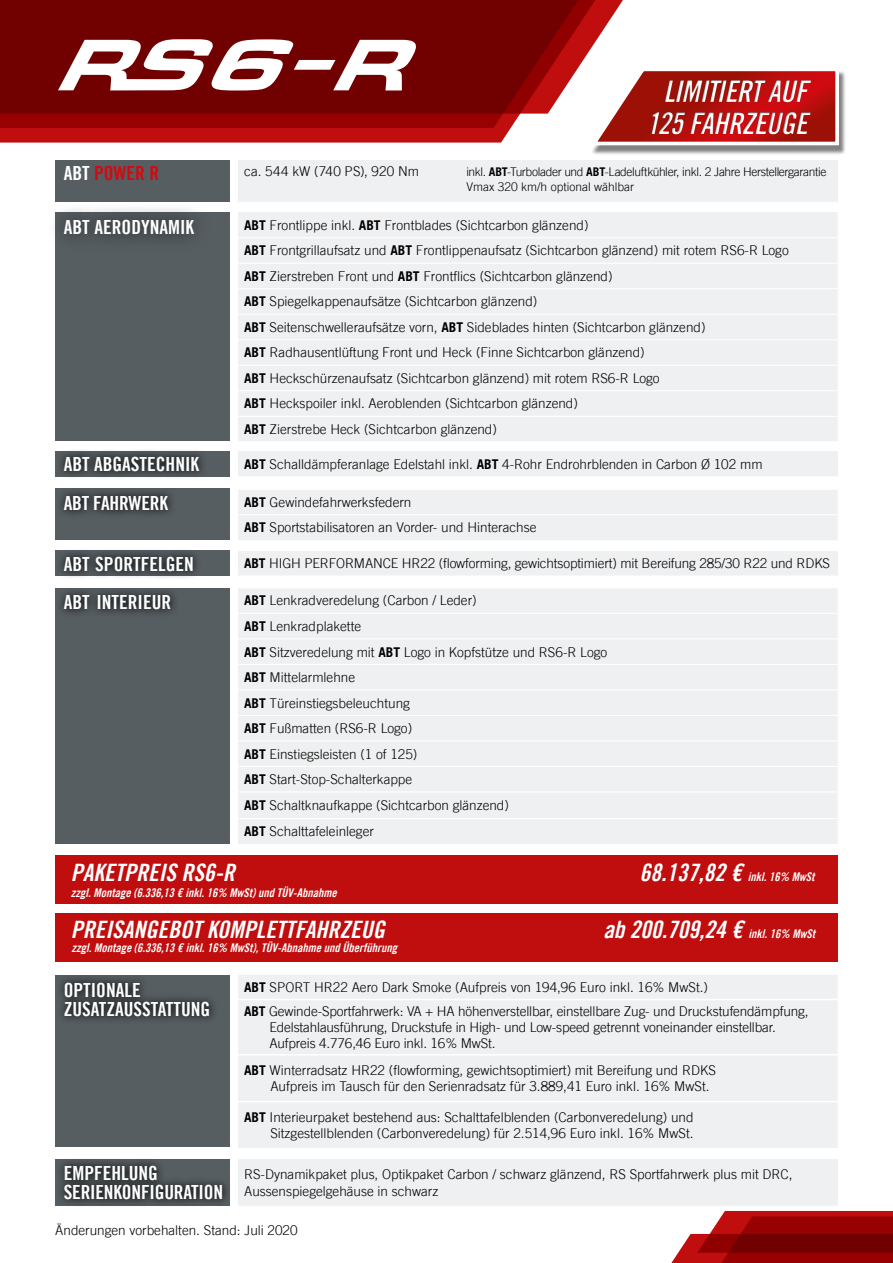
<style>
.page{position:relative;width:893px;height:1263px;background:#fff}
.page>*{position:absolute;margin:0;border:0;box-sizing:border-box;transform-origin:0 0}
.t1{font:30.3px/32.5px "Trade Gothic LT Bold Cond Twenty Obl";letter-spacing:-.035em;color:#fff;text-align:center}
.t2{font:24px "Trade Gothic LT Bold Cond Twenty Obl";color:#fff}
.t3{font:19.5px/19.5px "Trade Gothic LT Bold Cond Twenty";color:#fff}
.t4{font:19.5px "Trade Gothic LT Bold Cond Twenty";color:#d20a11}
.t5{font:300 13.5px/25.5px "Trade Gothic LT";color:#000}
.t6{font:12px "Trade Gothic LT Bold Cond Twenty Obl";color:#fff}
.t7{font:300 12px/15px "Trade Gothic LT";letter-spacing:-.03em;color:#000}
.s1{color:#fff}
.s2{font-weight:700}
.s3{font-size:24px}
.s4{font-size:12px}
</style>
<div class="page">
<div style="left:56px;top:1157px;width:175px;height:51px;background:#000;opacity:.75"></div>
<div style="left:238px;top:1159px;width:600px;height:47px;background:#eff0f1"></div>
<div style="left:55px;top:160px;width:175px;height:42px;background:#575e62"></div>
<div style="left:238px;top:160px;width:600px;height:42px;background:#eff0f1"></div>
<div style="left:238px;top:212px;width:600px;height:229px;background:#eff0f1"></div>
<hr style="left:238px;top:237px;width:600px;height:1px;background:#fff">
<hr style="left:238px;top:263px;width:600px;height:1px;background:#fff">
<hr style="left:238px;top:288px;width:600px;height:1px;background:#fff">
<hr style="left:238px;top:314px;width:600px;height:1px;background:#fff">
<hr style="left:238px;top:339px;width:600px;height:1px;background:#fff">
<hr style="left:238px;top:365px;width:600px;height:1px;background:#fff">
<hr style="left:238px;top:390px;width:600px;height:1px;background:#fff">
<hr style="left:238px;top:416px;width:600px;height:1px;background:#fff">
<div style="left:55px;top:212px;width:175px;height:229px;background:#575e62"></div>
<div style="left:47px;top:202px;width:164px;height:50px;background:#000;opacity:.75"></div>
<div style="left:238px;top:451px;width:600px;height:26px;background:#eff0f1"></div>
<hr style="left:238px;top:476px;width:600px;height:1px;background:#fff">
<div style="left:55px;top:451px;width:175px;height:26px;background:#575e62"></div>
<div style="left:56px;top:448px;width:152px;height:32px;background:#000;opacity:.75"></div>
<div style="left:238px;top:490px;width:600px;height:50px;background:#eff0f1"></div>
<hr style="left:238px;top:514px;width:600px;height:1px;background:#fff">
<div style="left:55px;top:489px;width:175px;height:51px;background:#575e62"></div>
<div style="left:56px;top:487px;width:121px;height:32px;background:#000;opacity:.75"></div>
<svg style="left:0;top:128px;width:511px;height:15px;background:#c21617"></svg>
<div style="left:0;top:114px;width:520px;height:14px;background:#970102"></div>
<svg style="left:0;top:0;width:623px;height:114px;background:#7e0e0e"></svg>
<svg style="left:58px;top:39px;width:358px;height:51px"></svg>
<svg style="left:671px;top:1211px;width:222px;height:52px;background:#a12121"></svg>
<div style="left:55px;top:551px;width:175px;height:25px;background:#575e62"></div>
<div style="left:238px;top:550px;width:600px;height:26px;background:#eff0f1"></div>
<hr style="left:238px;top:550px;width:600px;height:1px;background:#fff">
<hr style="left:238px;top:575px;width:600px;height:2px;background:#fff">
<div style="left:56px;top:548px;width:146px;height:32px;background:#000;opacity:.75"></div>
<div style="left:55px;top:588px;width:175px;height:255px;background:#575e62"></div>
<div style="left:56px;top:586px;width:123px;height:33px;background:#000;opacity:.75"></div>
<div style="left:238px;top:589px;width:600px;height:255px;background:#eff0f1"></div>
<hr style="left:238px;top:613px;width:600px;height:1px;background:#fff">
<hr style="left:238px;top:638px;width:600px;height:1px;background:#fff">
<hr style="left:238px;top:664px;width:600px;height:1px;background:#fff">
<hr style="left:238px;top:689px;width:600px;height:1px;background:#fff">
<hr style="left:238px;top:715px;width:600px;height:1px;background:#fff">
<hr style="left:238px;top:740px;width:600px;height:1px;background:#fff">
<hr style="left:238px;top:766px;width:600px;height:1px;background:#fff">
<hr style="left:238px;top:791px;width:600px;height:1px;background:#fff">
<hr style="left:238px;top:818px;width:600px;height:1px;background:#fff">
<div style="left:55px;top:975px;width:175px;height:172px;background:#575e62"></div>
<div style="left:56px;top:973px;width:162px;height:52px;background:#000;opacity:.75"></div>
<div style="left:238px;top:975px;width:600px;height:173px;background:#eff0f1"></div>
<hr style="left:238px;top:1101px;width:600px;height:1px;background:#fff">
<hr style="left:238px;top:999px;width:600px;height:1px;background:#fff">
<hr style="left:238px;top:1054px;width:600px;height:1px;background:#fff">
<div style="left:55px;top:913px;width:783px;height:49px;background:#c00d0e"></div>
<div style="left:55px;top:855px;width:783px;height:49px;background:#c00d0e"></div>
<div style="left:591px;top:71px;width:255px;height:84px;background:#000;opacity:.5"></div>
<svg style="left:587px;top:66px;width:254px;height:81px"></svg>
<div style="left:611px;top:70px;width:231px;height:74px;background:#000;opacity:.6"></div>
<h1 class="t1" style="left:646px;top:74px;width:163px">LIMITIERT AUF<br>125 FAHRZEUGE</h1>
<h3 class="t4" style="left:64px;top:161px;width:97px"><span class="s1">ABT</span> POWER R</h3>
<p class="t5" style="left:244px;top:158px;width:176px">ca. 544 kW (740 PS), 920 Nm</p>
<p class="t7" style="left:466px;top:164px;width:361px">inkl. <span class="s2">ABT</span>-Turbolader und <span class="s2">ABT</span>-Ladeluftkühler, inkl. 2 Jahre Herstellergarantie<br>Vmax 320 km/h optional wählbar</p>
<p class="t5" style="left:244px;top:212px;width:546px"><span class="s2">ABT</span> Frontlippe inkl. <span class="s2">ABT</span> Frontblades (Sichtcarbon glänzend)<br><span class="s2">ABT</span> Frontgrillaufsatz und <span class="s2">ABT</span> Frontlippenaufsatz (Sichtcarbon glänzend) mit rotem RS6-R Logo <span class="s2">ABT</span> Zierstreben Front und <span class="s2">ABT</span> Frontflics (Sichtcarbon glänzend)<br><span class="s2">ABT</span> Spiegelkappenaufsätze (Sichtcarbon glänzend)<br><span class="s2">ABT</span> Seitenschwelleraufsätze vorn, <span class="s2">ABT</span> Sideblades hinten (Sichtcarbon glänzend)<br><span class="s2">ABT</span> Radhausentlüftung Front und Heck (Finne Sichtcarbon glänzend)<br><span class="s2">ABT</span> Heckschürzenaufsatz (Sichtcarbon glänzend) mit rotem RS6-R Logo<br><span class="s2">ABT</span> Heckspoiler inkl. Aeroblenden (Sichtcarbon glänzend)<br><span class="s2">ABT</span> Zierstrebe Heck (Sichtcarbon glänzend)</p>
<h3 class="t3" style="left:64px;top:217px;width:132px">ABT AERODYNAMIK</h3>
<h3 class="t3" style="left:64px;top:454px;width:137px">ABT ABGASTECHNIK</h3>
<p class="t5" style="left:244px;top:451px;width:520px"><span class="s2">ABT</span> Schalldämpferanlage Edelstahl inkl. <span class="s2">ABT</span> 4-Rohr Endrohrblenden in Carbon Ø 102 mm</p>
<p class="t5" style="left:244px;top:489px;width:294px"><span class="s2">ABT</span> Gewindefahrwerksfedern<br><span class="s2">ABT</span> Sportstabilisatoren an Vorder- und Hinterachse</p>
<h3 class="t3" style="left:64px;top:493px;width:106px">ABT FAHRWERK</h3>
<h3 class="t3" style="left:64px;top:554px;width:132px">ABT SPORTFELGEN</h3>
<p class="t5" style="left:244px;top:550px;width:587px"><span class="s2">ABT</span> HIGH PERFORMANCE HR22 (flowforming, gewichtsoptimiert) mit Bereifung 285/30 R22 und RDKS</p>
<h3 class="t3" style="left:64px;top:593px;width:109px">ABT INTERIEUR</h3>
<p class="t5" style="left:244px;top:588px;width:365px"><span class="s2">ABT</span> Lenkradveredelung (Carbon / Leder)<br><span class="s2">ABT</span> Lenkradplakette<br><span class="s2">ABT</span> Sitzveredelung mit <span class="s2">ABT</span> Logo in Kopfstütze und RS6-R Logo <span class="s2">ABT</span> Mittelarmlehne<br><span class="s2">ABT</span> Türeinstiegsbeleuchtung<br><span class="s2">ABT</span> Fußmatten (RS6-R Logo)<br><span class="s2">ABT</span> Einstiegsleisten (1 of 125)<br><span class="s2">ABT</span> Start-Stop-Schalterkappe<br><span class="s2">ABT</span> Schaltknaufkappe (Sichtcarbon glänzend)<br><span class="s2">ABT</span> Schalttafeleinleger</p>
<h2 class="t2" style="left:71px;top:858px;width:165px">PAKETPREIS RS6-R</h2>
<p class="t6" style="left:640px;top:869px;width:176px"><span class="s3">68.137,82 €</span> inkl. 16% MwSt</p>
<p class="t6" style="left:71px;top:885px;width:267px">zzgl. Montage (6.336,13 € inkl. 16% MwSt) und TÜV-Abnahme</p>
<h2 class="t2" style="left:71px;top:914px;width:316px">PREISANGEBOT KOMPLETTFAHRZEUG</h2>
<h2 class="t2" style="left:603px;top:914px;width:213px">ab 200.709,24 € <span class="s4">inkl. 16% MwSt</span></h2>
<p class="t6" style="left:71px;top:940px;width:327px">zzgl. Montage (6.336,13 € inkl. 16% MwSt), TÜV-Abnahme und Überführung</p>
<h3 class="t3" style="left:64px;top:980px;width:148px">OPTIONALE<br>ZUSATZAUSSTATTUNG</h3>
<p class="t5" style="left:244px;top:974px;width:566px;line-height:24.2px"><span class="s2">ABT</span> SPORT HR22 Aero Dark Smoke (Aufpreis von 194,96 Euro inkl. 16% MwSt.)<br><span class="s2">ABT</span> Gewinde-Sportfahrwerk: VA + HA höhenverstellbar, einstellbare Zug- und Druckstufendämpfung,</p>
<p class="t5" style="left:269px;top:1019px;width:508px;line-height:16.2px">Edelstahlausführung, Druckstufe in High- und Low-speed getrennt voneinander einstellbar.<br>Aufpreis 4.776,46 Euro inkl. 16% MwSt.</p>
<p class="t5" style="left:270px;top:1062px;width:447px;line-height:16.2px;text-indent:-26px"><span class="s2">ABT</span> Winterradsatz HR22 (flowforming, gewichtsoptimiert) mit Bereifung und RDKS<br>Aufpreis im Tausch für den Serienradsatz für 3.889,41 Euro inkl. 16% MwSt.</p>
<p class="t5" style="left:244px;top:1109px;width:451px;line-height:16.2px;text-align:right"><span class="s2">ABT</span> Interieurpaket bestehend aus: Schalttafelblenden (Carbonveredelung) und<br>Sitzgestellblenden (Carbonveredelung) für 2.514,96 Euro inkl. 16% MwSt.</p>
<h3 class="t3" style="left:64px;top:1163px;width:161px">EMPFEHLUNG<br>SERIENKONFIGURATION</h3>
<p class="t5" style="left:244px;top:1166px;width:550px;line-height:16.2px">RS-Dynamikpaket plus, Optikpaket Carbon / schwarz glänzend, RS Sportfahrwerk plus mit DRC,<br>Aussenspiegelgehäuse in schwarz</p>
<p class="t5" style="left:55px;top:1217px;width:244px">Änderungen vorbehalten. Stand: Juli 2020</p>
</div>
